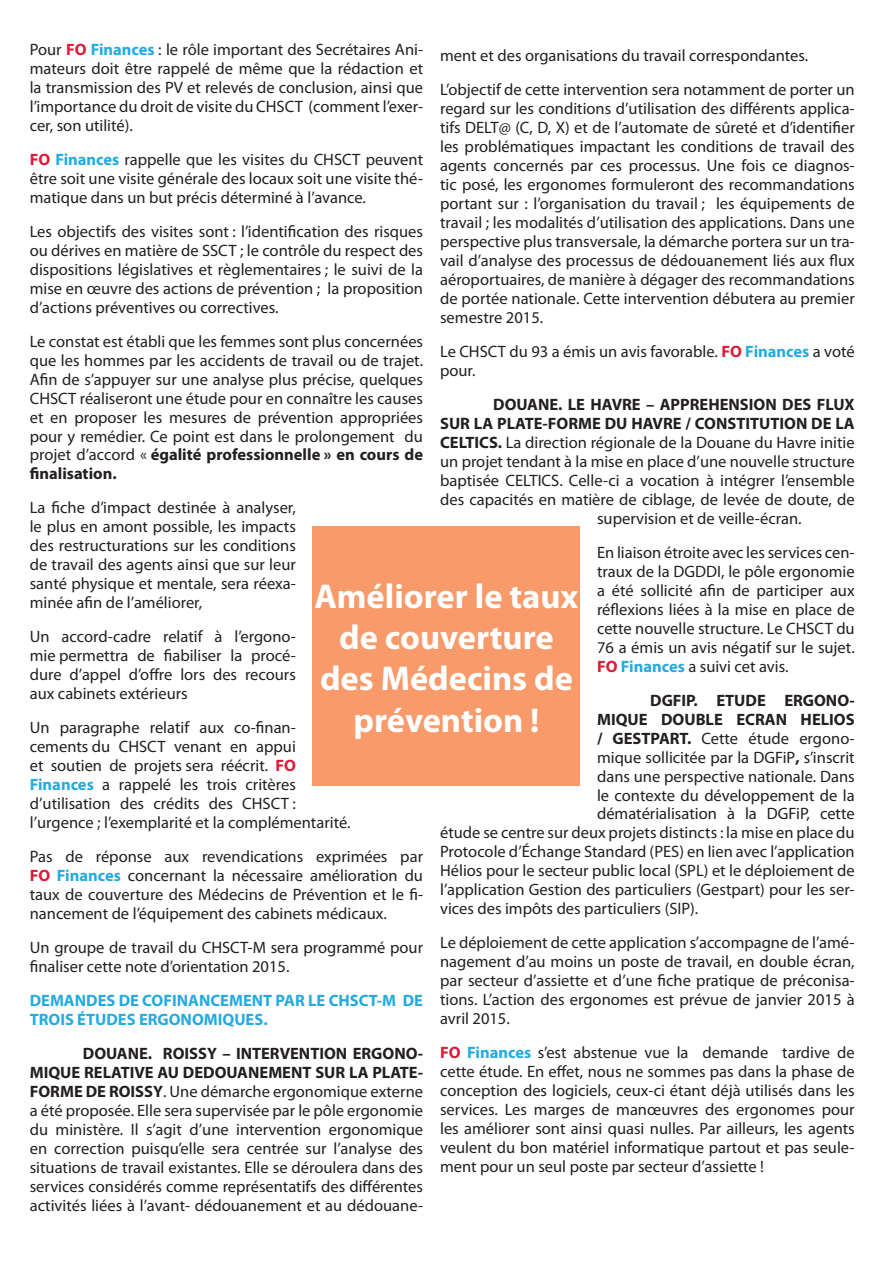
<style>
.page{position:relative;width:893px;height:1263px;background:#fff}
.page>*{position:absolute;margin:0;border:0;box-sizing:border-box;transform-origin:0 0}
.t1{font:700 34.5px/41.4px "Myriad Pro";color:#fff;text-align:center}
.t2{font:16.5px/19px "Myriad Pro";color:#231f20;text-align:justify}
.t3{font:700 16.5px "Myriad Pro";color:#231f20}
.t4{font:700 16.5px/18.9px "Myriad Pro";color:#24aae1}
.s1{font-weight:700;color:#dc1a36}
.s2{font-weight:700;color:#24aae1}
.s3{font-weight:700}
</style>
<div class="page">
<div style="left:313px;top:526px;width:267px;height:259px;background:#f89a6a"></div>
<p class="t2" style="left:30px;top:40px;width:395px">Pour <span class="s1">FO</span> <span class="s2">Finances</span> : le rôle important des Secrétaires Ani&shy;mateurs doit être rappelé de même que la rédaction et la transmission des PV et relevés de conclusion, ainsi que l’importance du droit de visite du CHSCT (comment l’exer&shy;cer, son utilité).</p>
<p class="t2" style="left:30px;top:150px;width:395px"><span class="s1">FO</span> <span class="s2">Finances</span> rappelle que les visites du CHSCT peuvent être soit une visite générale des locaux soit une visite thé&shy;matique dans un but précis déterminé à l’avance.</p>
<p class="t2" style="left:30px;top:221px;width:395px">Les objectifs des visites sont : l’identification des risques ou dérives en matière de SSCT ; le contrôle du respect des dispositions législatives et règlementaires ; le suivi de la mise en œuvre des actions de prévention ; la proposition d’actions préventives ou correctives.</p>
<p class="t2" style="left:30px;top:331px;width:395px">Le constat est établi que les femmes sont plus concernées que les hommes par les accidents de travail ou de trajet.<br>Afin de s’appuyer sur une analyse plus précise, quelques CHSCT réaliseront une étude pour en connaître les causes et en proposer les mesures de prévention appropriées pour y remédier. Ce point est dans le prolongement du projet d’accord « <span class="s3">égalité professionnelle » en cours de finalisation.</span></p>
<p class="t2" style="left:30px;top:498px;width:268px">La fiche d’impact destinée à analyser, le plus en amont possible, les impacts des restructurations sur les conditions de travail des agents ainsi que sur leur santé physique et mentale, sera réexa&shy;minée afin de l’améliorer,</p>
<p class="t2" style="left:30px;top:627px;width:268px">Un accord-cadre relatif à l’ergono&shy;mie permettra de fiabiliser la procé&shy;dure d’appel d’offre lors des recours aux cabinets extérieurs</p>
<p class="t2" style="left:30px;top:718px;width:322px;text-align:left">Un paragraphe relatif aux co-finan&shy;cements du CHSCT venant en appui<br>et soutien de projets sera réécrit. <span class="s1">FO </span><span class="s2">Finances</span> a rappelé les trois critères d’utilisation des crédits des CHSCT : l’urgence ; l’exemplarité et la complémentarité.</p>
<p class="t2" style="left:30px;top:847px;width:395px">Pas de réponse aux revendications exprimées par <span class="s1">FO</span> <span class="s2">Finances</span> concernant la nécessaire amélioration du taux de couverture des Médecins de Prévention et le fi&shy;nancement de l’équipement des cabinets médicaux.</p>
<p class="t2" style="left:30px;top:938px;width:395px">Un groupe de travail du CHSCT-M sera programmé pour finaliser cette note d’orientation 2015.</p>
<p class="t4" style="left:30px;top:990px;width:395px">DEMANDES DE COFINANCEMENT PAR LE CHSCT-M DE<br>TROIS ÉTUDES ERGONOMIQUES.</p>
<p class="t2" style="left:30px;top:1043px;width:395px;text-indent:53px"><span class="s3">DOUANE. ROISSY – INTERVENTION ERGONO-MIQUE RELATIVE AU DEDOUANEMENT SUR LA PLATE-FORME DE ROISSY</span>. Une démarche ergonomique externe a été proposée. Elle sera supervisée par le pôle ergonomie du ministère. Il s’agit d’une intervention ergonomique en correction puisqu’elle sera centrée sur l’analyse des situations de travail existantes. Elle se déroulera dans des services considérés comme représentatifs des différentes activités liées à l’avant- dédouanement et au dédouane-</p>
<p class="t2" style="left:440px;top:46px;width:370px">ment et des organisations du travail correspondantes.</p>
<p class="t2" style="left:440px;top:80px;width:416px">L’objectif de cette intervention sera notamment de porter un regard sur les conditions d’utilisation des différents applica&shy;tifs DELT@ (C, D, X) et de l’automate de sûreté et d’identifier les problématiques impactant les conditions de travail des agents concernés par ces processus. Une fois ce diagnos&shy;tic posé, les ergonomes formuleront des recommandations portant sur : l’organisation du travail ; les équipements de travail ; les modalités d’utilisation des applications. Dans une perspective plus transversale, la démarche portera sur un tra&shy;vail d’analyse des processus de dédouanement liés aux flux aéroportuaires, de manière à dégager des recommandations de portée nationale. Cette intervention débutera au premier semestre 2015.</p>
<p class="t2" style="left:440px;top:342px;width:416px">Le CHSCT du 93 a émis un avis favorable. <span class="s1">FO</span> <span class="s2">Finances</span> a voté pour.</p>
<p class="t3" style="left:493px;top:394px;width:363px">DOUANE. LE HAVRE – APPREHENSION DES FLUX</p>
<p class="t3" style="left:440px;top:413px;width:416px">SUR LA PLATE-FORME DU HAVRE / CONSTITUTION DE LA</p>
<p class="t2" style="left:440px;top:433px;width:416px"><span class="s3">CELTICS.</span> La direction régionale de la Douane du Havre initie</p>
<p class="t2" style="left:440px;top:451px;width:416px">un projet tendant à la mise en place d’une nouvelle structure</p>
<p class="t2" style="left:440px;top:470px;width:416px">baptisée CELTICS. Celle-ci a vocation à intégrer l’ensemble</p>
<p class="t2" style="left:440px;top:489px;width:416px">des capacités en matière de ciblage, de levée de doute, de</p>
<p class="t2" style="left:597px;top:508px;width:206px">supervision et de veille-écran.</p>
<p class="t2" style="left:597px;top:542px;width:259px">En liaison étroite avec les services cen&shy;traux de la DGDDI, le pôle ergonomie a été sollicité afin de participer aux réflexions liées à la mise en place de cette nouvelle structure. Le CHSCT du 76 a émis un avis négatif sur le sujet.<br><span class="s1">FO</span> <span class="s2">Finances</span> a suivi cet avis.</p>
<p class="t3" style="left:650px;top:689px;width:206px">DGFIP. ETUDE ERGONO-</p>
<p class="t3" style="left:597px;top:708px;width:259px">MIQUE DOUBLE ECRAN HELIOS</p>
<p class="t2" style="left:597px;top:728px;width:259px"><span class="s3">/ GESTPART.</span> Cette étude ergono-</p>
<p class="t2" style="left:597px;top:747px;width:259px">mique sollicitée par la DGFiP<span class="s3">,</span> s’inscrit</p>
<p class="t2" style="left:597px;top:766px;width:259px">dans une perspective nationale. Dans</p>
<p class="t2" style="left:597px;top:785px;width:259px">le contexte du développement de la</p>
<p class="t2" style="left:597px;top:804px;width:259px">dématérialisation à la DGFiP, cette</p>
<p class="t2" style="left:440px;top:823px;width:416px">étude se centre sur deux projets distincts : la mise en place du</p>
<p class="t2" style="left:440px;top:842px;width:416px">Protocole d’Échange Standard (PES) en lien avec l’application</p>
<p class="t2" style="left:440px;top:861px;width:416px">Hélios pour le secteur public local (SPL) et le déploiement de</p>
<p class="t2" style="left:440px;top:880px;width:416px">l’application Gestion des particuliers (Gestpart) pour les ser-</p>
<p class="t2" style="left:440px;top:899px;width:260px">vices des impôts des particuliers (SIP).</p>
<p class="t2" style="left:440px;top:933px;width:416px">Le déploiement de cette application s’accompagne de l’amé&shy;nagement d’au moins un poste de travail, en double écran, par secteur d’assiette et d’une fiche pratique de préconisa&shy;tions. L’action des ergonomes est prévue de janvier 2015 à avril 2015.</p>
<p class="t2" style="left:440px;top:1043px;width:416px"><span class="s1">FO</span> <span class="s2">Finances</span> s’est abstenue vue la demande tardive de cette étude. En effet, nous ne sommes pas dans la phase de conception des logiciels, ceux-ci étant déjà utilisés dans les services. Les marges de manœuvres des ergonomes pour les améliorer sont ainsi quasi nulles. Par ailleurs, les agents veulent du bon matériel informatique partout et pas seule&shy;ment pour un seul poste par secteur d’assiette !</p>
<p class="t1" style="left:315px;top:574px;width:265px">Améliorer le taux de couverture des Médecins de prévention !</p>
</div>
